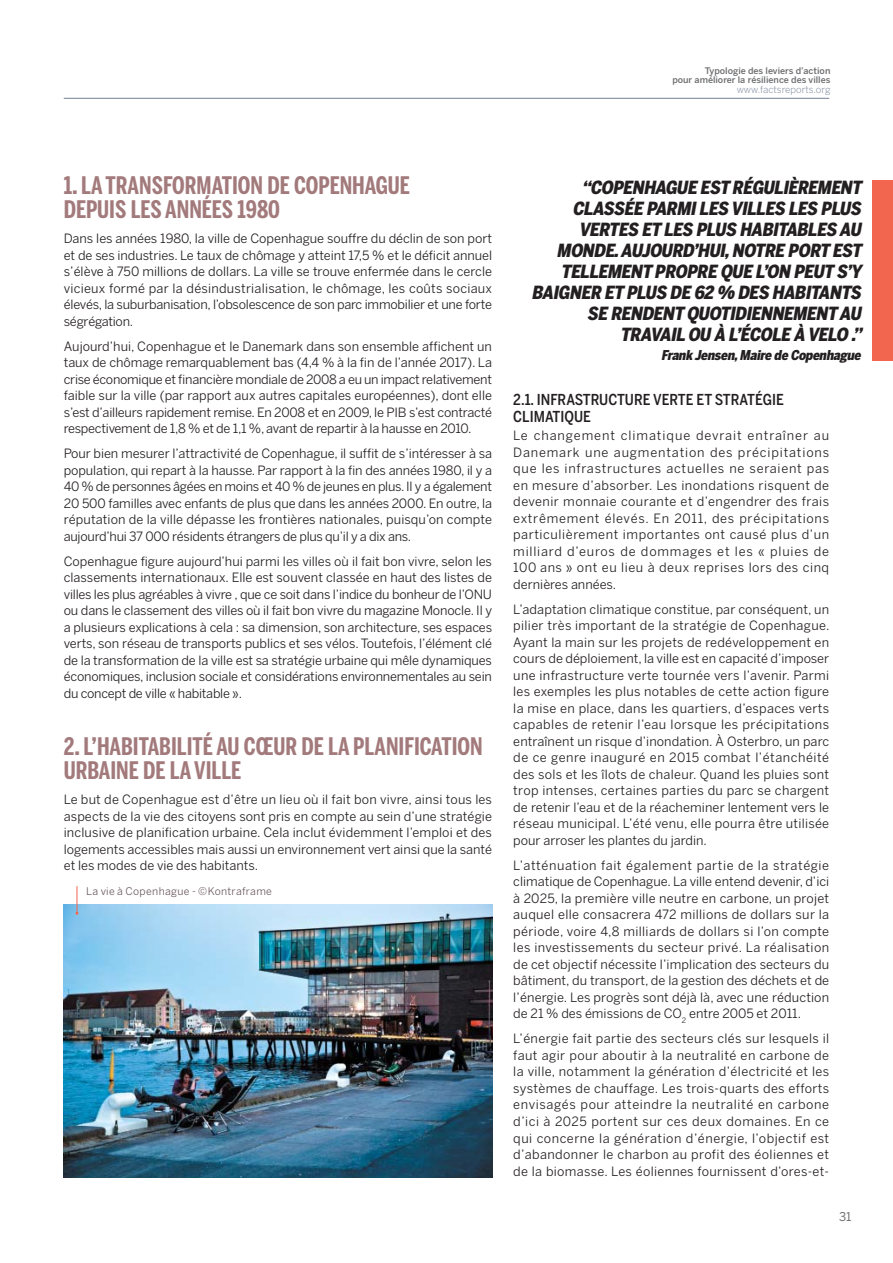
<style>
.page{position:relative;width:893px;height:1263px;background:#fff}
.page>*{position:absolute;margin:0;border:0;box-sizing:border-box;transform-origin:0 0}
.t1{font:700 24px/24px "Benton Sans Comp";color:#a37a7c}
.t2{font:italic 900 18px/21px "Benton Sans Cond";letter-spacing:-.02em;color:#231f20;text-align:right}
.t3{font:500 15px/16.5px "Benton Sans Cond";color:#231f20}
.t4{font:italic 900 13.5px "Benton Sans Cond";color:#231f20}
.t5{font:12.75px/16.5px "Benton Sans";letter-spacing:-.01em;color:#231f20;text-align:justify}
.t6{font:12px "Benton Sans";color:#6d6e70}
.t7{font:10.5px "Benton Sans";letter-spacing:.03em;color:#6b585e}
.t8{font:300 9.75px "Benton Sans";color:#738196}
.t9{font:500 9px/9px "Benton Sans";color:#6d6e70;text-align:right}
</style>
<div class="page">
<img style="left:64px;top:904px;width:428px;height:274px">
<svg style="left:75px;top:886px;width:3px;height:29px"></svg>
<div style="left:873px;top:180px;width:20px;height:180px;background:#f26650"></div>
<hr style="left:64px;top:98px;width:765px;height:1px;background:#738196">
<p class="t9" style="left:672px;top:68px;width:160px">Typologie des leviers d’action<br>pour améliorer la résilience des villes</p>
<p class="t8" style="left:737px;top:86px;width:95px">www.factsreports.org</p>
<h1 class="t1" style="left:64px;top:176px;width:348px">1. LA TRANSFORMATION DE COPENHAGUE<br>DEPUIS LES ANNÉES 1980</h1>
<p class="t5" style="left:64px;top:231px;width:430px">Dans les années 1980, la ville de Copenhague souffre du déclin de son port et de ses industries. Le taux de chômage y atteint 17,5 % et le déficit annuel s’élève à 750 millions de dollars. La ville se trouve enfermée dans le cercle vicieux formé par la désindustrialisation, le chômage, les coûts sociaux élevés, la suburbanisation, l’obsolescence de son parc immobilier et une forte ségrégation.</p>
<p class="t5" style="left:64px;top:339px;width:430px">Aujourd’hui, Copenhague et le Danemark dans son ensemble affichent un taux de chômage remarquablement bas (4,4 % à la fin de l’année 2017). La crise économique et financière mondiale de 2008 a eu un impact relativement faible sur la ville (par rapport aux autres capitales européennes), dont elle s’est d’ailleurs rapidement remise. En 2008 et en 2009, le PIB s’est contracté respectivement de 1,8 % et de 1,1 %, avant de repartir à la hausse en 2010.</p>
<p class="t5" style="left:64px;top:446px;width:430px">Pour bien mesurer l’attractivité de Copenhague, il suffit de s’intéresser à sa population, qui repart à la hausse. Par rapport à la fin des années 1980, il y a 40 % de personnes âgées en moins et 40 % de jeunes en plus. Il y a également 20 500 familles avec enfants de plus que dans les années 2000. En outre, la réputation de la ville dépasse les frontières nationales, puisqu’on compte aujourd’hui 37 000 résidents étrangers de plus qu’il y a dix ans.</p>
<p class="t5" style="left:64px;top:554px;width:430px">Copenhague figure aujourd’hui parmi les villes où il fait bon vivre, selon les classements internationaux. Elle est souvent classée en haut des listes de villes les plus agréables à vivre , que ce soit dans l’indice du bonheur de l’ONU ou dans le classement des villes où il fait bon vivre du magazine Monocle. Il y a plusieurs explications à cela : sa dimension, son architecture, ses espaces verts, son réseau de transports publics et ses vélos. Toutefois, l’élément clé de la transformation de la ville est sa stratégie urbaine qui mêle dynamiques économiques, inclusion sociale et considérations environnementales au sein du concept de ville « habitable ».</p>
<h1 class="t1" style="left:64px;top:737px;width:420px">2. L’HABITABILITÉ AU CŒUR DE LA PLANIFICATION<br>URBAINE DE LA VILLE</h1>
<p class="t5" style="left:64px;top:792px;width:430px">Le but de Copenhague est d’être un lieu où il fait bon vivre, ainsi tous les aspects de la vie des citoyens sont pris en compte au sein d’une stratégie inclusive de planification urbaine. Cela inclut évidemment l’emploi et des logements accessibles mais aussi un environnement vert ainsi que la santé et les modes de vie des habitants.</p>
<p class="t7" style="left:86px;top:887px;width:187px">La vie à Copenhague - ©Kontraframe</p>
<p class="t2" style="left:532px;top:178px;width:335px">“COPENHAGUE EST RÉGULIÈREMENT<br>CLASSÉE PARMILES VILLES LES PLUS<br>VERTES ET LES PLUS HABITABLES AU<br>MONDE.AUJOURD’HUI,NOTRE PORT EST<br>TELLEMENT PROPRE QUE L’ON PEUT S’Y<br>BAIGNER ET PLUS DE 62 % DES HABITANTS<br>SE RENDENT QUOTIDIENNEMENT AU<br>TRAVAIL OU À L’ÉCOLE À VELO .”</p>
<p class="t4" style="left:661px;top:350px;width:203px">Frank Jensen,Maire de Copenhague</p>
<p class="t3" style="left:513px;top:393px;width:272px">2.1. INFRASTRUCTURE VERTE ET STRATÉGIE<br>CLIMATIQUE</p>
<p class="t5" style="left:513px;top:429px;width:317px">Le changement climatique devrait entraîner au Danemark une augmentation des précipitations que les infrastructures actuelles ne seraient pas en mesure d’absorber. Les inondations risquent de devenir monnaie courante et d’engendrer des frais extrêmement élevés. En 2011, des précipitations particulièrement importantes ont causé plus d’un milliard d’euros de dommages et les « pluies de 100 ans » ont eu lieu à deux reprises lors des cinq dernières années.</p>
<p class="t5" style="left:513px;top:602px;width:318px">L’adaptation climatique constitue, par conséquent, un pilier très important de la stratégie de Copenhague.<br>Ayant la main sur les projets de redéveloppement en cours de déploiement, la ville est en capacité d’imposer une infrastructure verte tournée vers l’avenir. Parmi les exemples les plus notables de cette action figure la mise en place, dans les quartiers, d’espaces verts capables de retenir l’eau lorsque les précipitations entraînent un risque d’inondation. À Osterbro, un parc de ce genre inauguré en 2015 combat l’étanchéité des sols et les îlots de chaleur. Quand les pluies sont trop intenses, certaines parties du parc se chargent de retenir l’eau et de la réacheminer lentement vers le réseau municipal. L’été venu, elle pourra être utilisée pour arroser les plantes du jardin.</p>
<p class="t5" style="left:513px;top:858px;width:317px">L’atténuation fait également partie de la stratégie climatique de Copenhague. La ville entend devenir, d’ici à 2025, la première ville neutre en carbone, un projet auquel elle consacrera 472 millions de dollars sur la période, voire 4,8 milliards de dollars si l’on compte les investissements du secteur privé. La réalisation de cet objectif nécessite l’implication des secteurs du bâtiment, du transport, de la gestion des déchets et de l’énergie. Les progrès sont déjà là, avec une réduction de 21 % des émissions de CO<sub>2</sub> entre 2005 et 2011.</p>
<p class="t5" style="left:513px;top:1032px;width:317px">L’énergie fait partie des secteurs clés sur lesquels il faut agir pour aboutir à la neutralité en carbone de la ville, notamment la génération d’électricité et les systèmes de chauffage. Les trois-quarts des efforts envisagés pour atteindre la neutralité en carbone d’ici à 2025 portent sur ces deux domaines. En ce qui concerne la génération d’énergie, l’objectif est d’abandonner le charbon au profit des éoliennes et de la biomasse. Les éoliennes fournissent d’ores-et-</p>
<p class="t6" style="left:839px;top:1212px;width:14px">31</p>
</div>
